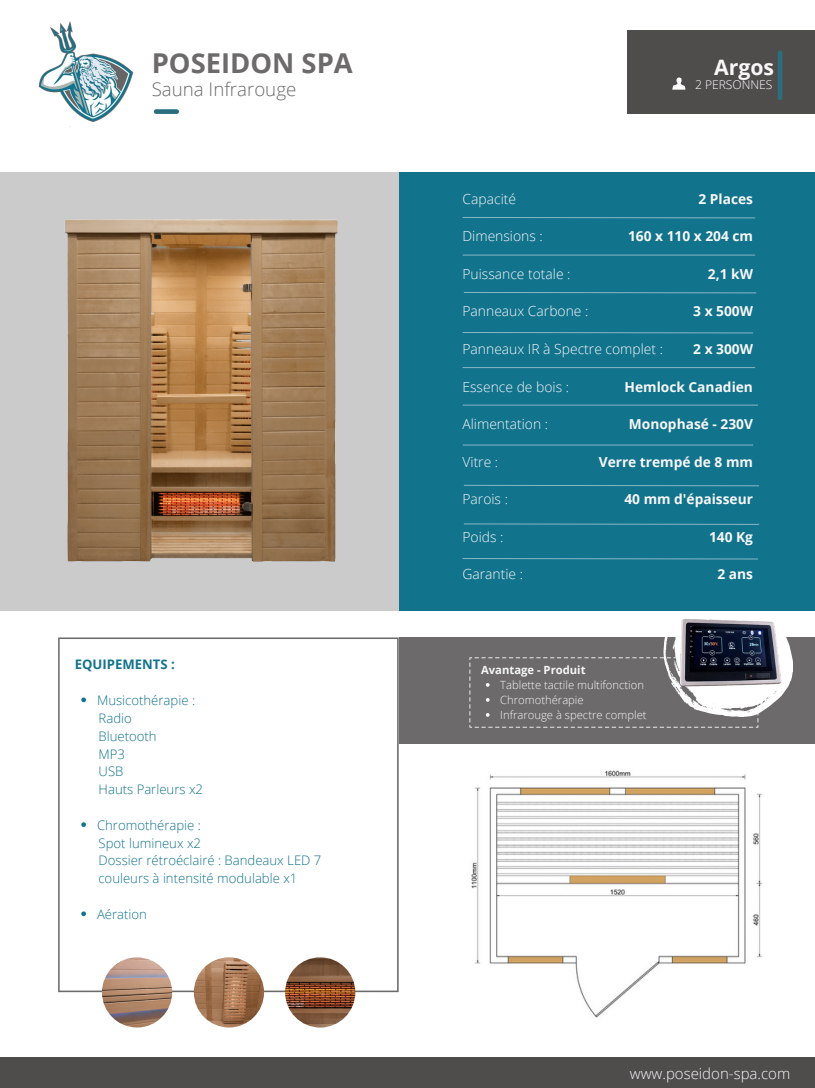
<style>
.page{position:relative;width:815px;height:1088px;background:#fff}
.page>*{position:absolute;margin:0;border:0;box-sizing:border-box;transform-origin:0 0}
.t1{font:700 27.38px "Open Sans";color:#6c6a6a}
.t2{font:700 21.25px "Open Sans";color:#f7f7f7}
.t3{font:300 18.62px "Open Sans";color:#6c6a6a}
.t4{font:300 15px "Open Sans";color:#f7f7f7}
.t5{font:300 13.88px "Open Sans";color:#f7f7f7}
.t6{font:700 13.75px "Open Sans";color:#f7f7f7}
.t7{font:300 13.12px/17.9px "Open Sans";color:#12738d}
.t8{font:700 13.12px "Open Sans";color:#12738d}
.t9{font:300 12.12px "Open Sans";color:#fefefe}
.t10{font:300 11.25px "Open Sans";color:#f7f7f7}
.t11{font:700 11.25px "Open Sans";color:#f7f7f7}
</style>
<div class="page">
<img style="left:38px;top:21px;width:96px;height:101px">
<div style="left:156px;top:109px;width:21px;height:5px;background:#2b6f7e"></div>
<div style="left:627px;top:30px;width:188px;height:84px;background:#4f4c4c"></div>
<div style="left:777px;top:53px;width:5px;height:45px;background:#2b6f7e"></div>
<div style="left:0;top:172px;width:487px;height:438px;background:#cbcbcb"></div>
<div style="left:399px;top:172px;width:416px;height:438px;background:#12738d"></div>
<svg style="left:58px;top:637px;width:341px;height:355px"></svg>
<div style="left:0;top:1056px;width:815px;height:31px;background:#4f4c4c"></div>
<hr style="left:463px;top:367px;width:291px;height:1px;background:#fff">
<hr style="left:463px;top:444px;width:290px;height:1px;background:#fff">
<svg style="left:462px;top:217px;width:293px;height:2px"></svg>
<hr style="left:463px;top:255px;width:292px;height:1px;background:#fff">
<svg style="left:463px;top:292px;width:294px;height:2px"></svg>
<svg style="left:462px;top:332px;width:292px;height:2px"></svg>
<div style="left:399px;top:637px;width:416px;height:107px;background:#6c6a6a"></div>
<hr style="left:463px;top:404px;width:294px;height:1px;background:#fff">
<img style="left:102px;top:957px;width:70px;height:70px;border-radius:50%">
<img style="left:285px;top:957px;width:70px;height:70px;border-radius:50%">
<img style="left:194px;top:957px;width:70px;height:70px;border-radius:50%">
<svg style="left:463px;top:484px;width:296px;height:3px"></svg>
<svg style="left:463px;top:523px;width:296px;height:2px"></svg>
<img style="left:65px;top:219px;width:273px;height:343px">
<img style="left:471px;top:770px;width:291px;height:248px">
<svg style="left:81px;top:697px;width:5px;height:5px"></svg>
<svg style="left:81px;top:822px;width:5px;height:5px"></svg>
<svg style="left:81px;top:911px;width:5px;height:5px"></svg>
<svg style="left:462px;top:558px;width:296px;height:2px"></svg>
<svg style="left:672px;top:77px;width:13px;height:13px"></svg>
<img style="left:666px;top:610px;width:125px;height:18px">
<svg style="left:469px;top:628px;width:324px;height:99px"></svg>
<p class="t1" style="left:152px;top:44px;width:202px">POSEIDON SPA</p>
<p class="t3" style="left:152px;top:76px;width:146px">Sauna Infrarouge</p>
<p class="t8" style="left:75px;top:655px;width:102px">EQUIPEMENTS :</p>
<p class="t7" style="left:97px;top:691px;width:100px">Musicothérapie :</p>
<p class="t7" style="left:99px;top:708px;width:35px">Radio</p>
<p class="t7" style="left:99px;top:726px;width:60px">Bluetooth</p>
<p class="t7" style="left:99px;top:744px;width:28px">MP3</p>
<p class="t7" style="left:99px;top:762px;width:26px">USB</p>
<p class="t7" style="left:99px;top:780px;width:106px">Hauts Parleurs x2</p>
<p class="t7" style="left:97px;top:815px;width:105px">Chromothérapie :</p>
<p class="t7" style="left:99px;top:833px;width:104px">Spot lumineux x2</p>
<p class="t7" style="left:98px;top:851px;width:224px">Dossier rétroéclairé : Bandeaux LED 7 couleurs à intensité modulable x1</p>
<p class="t7" style="left:97px;top:904px;width:51px">Aération</p>
<p class="t2" style="left:714px;top:53px;width:62px">Argos</p>
<p class="t9" style="left:695px;top:76px;width:79px">2 PERSONNES</p>
<p class="t5" style="left:462px;top:189px;width:55px">Capacité</p>
<p class="t5" style="left:462px;top:226px;width:82px">Dimensions :</p>
<p class="t5" style="left:462px;top:264px;width:110px">Puissance totale :</p>
<p class="t5" style="left:462px;top:301px;width:127px">Panneaux Carbone :</p>
<p class="t5" style="left:462px;top:339px;width:202px">Panneaux IR à Spectre complet :</p>
<p class="t5" style="left:462px;top:377px;width:108px">Essence de bois :</p>
<p class="t5" style="left:462px;top:414px;width:87px">Alimentation :</p>
<p class="t5" style="left:462px;top:452px;width:37px">Vitre :</p>
<p class="t5" style="left:462px;top:489px;width:47px">Parois :</p>
<p class="t5" style="left:462px;top:527px;width:42px">Poids :</p>
<p class="t5" style="left:462px;top:564px;width:62px">Garantie :</p>
<p class="t6" style="left:698px;top:189px;width:56px">2 Places</p>
<p class="t6" style="left:628px;top:227px;width:126px">160 x 110 x 204 cm</p>
<p class="t6" style="left:708px;top:264px;width:47px">2,1 kW</p>
<p class="t6" style="left:693px;top:302px;width:61px">3 x 500W</p>
<p class="t6" style="left:693px;top:339px;width:61px">2 x 300W</p>
<p class="t6" style="left:624px;top:377px;width:130px">Hemlock Canadien</p>
<p class="t6" style="left:629px;top:414px;width:126px">Monophasé - 230V</p>
<p class="t6" style="left:599px;top:452px;width:156px">Verre trempé de 8 mm</p>
<p class="t6" style="left:624px;top:489px;width:130px">40 mm d'épaisseur</p>
<p class="t6" style="left:709px;top:527px;width:45px">140 Kg</p>
<p class="t6" style="left:717px;top:564px;width:37px">2 ans</p>
<p class="t11" style="left:481px;top:661px;width:106px">Avantage - Produit</p>
<p class="t10" style="left:500px;top:676px;width:145px">Tablette tactile multifonction</p>
<p class="t10" style="left:500px;top:691px;width:85px">Chromothérapie</p>
<p class="t10" style="left:500px;top:706px;width:148px">Infrarouge à spectre complet</p>
<p class="t4" style="left:630px;top:1062px;width:162px">www.poseidon-spa.com</p>
</div>
